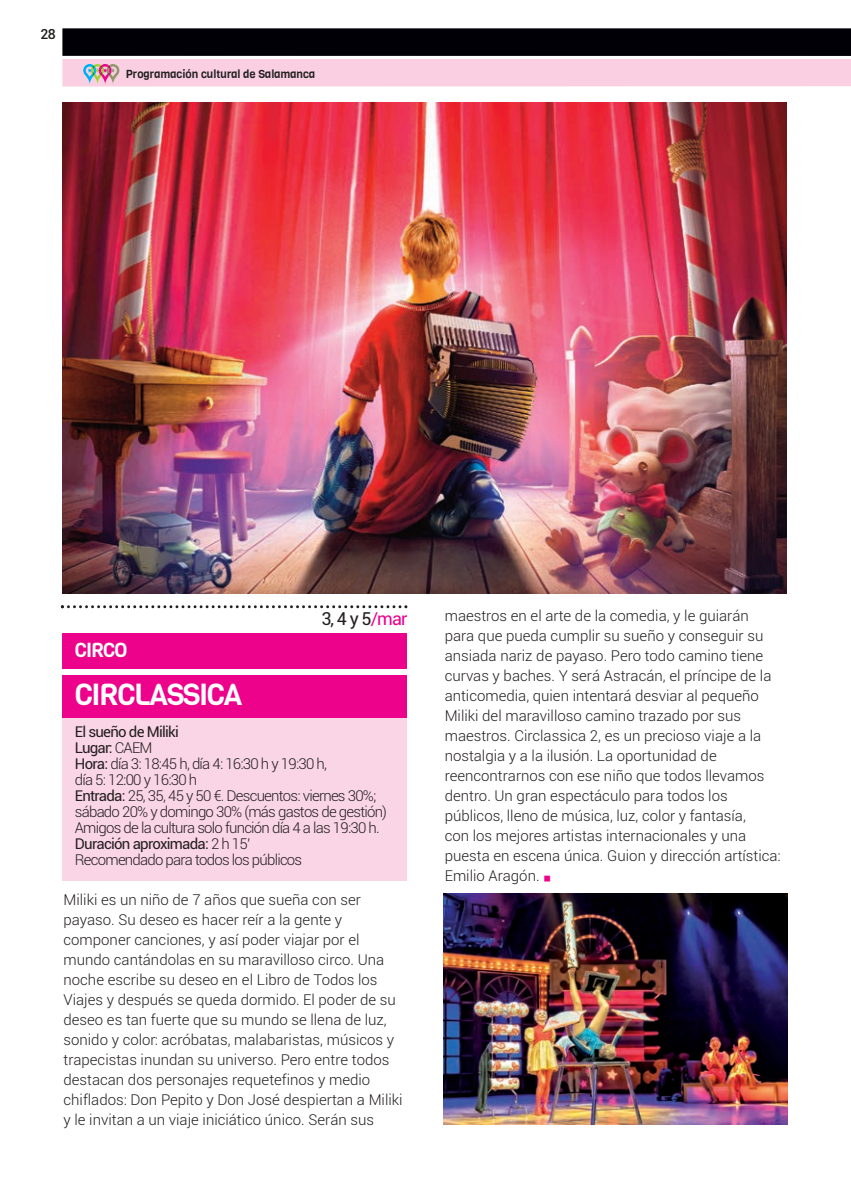
<style>
.page{position:relative;width:851px;height:1191px;background:#fff}
.page>*{position:absolute;margin:0;border:0;box-sizing:border-box;transform-origin:0 0}
.t1{font:30px "Viga";letter-spacing:-.05em;color:#fff}
.t2{font:20px "Viga";letter-spacing:-.05em;color:#fff}
.t3{font:18px "Roboto";color:#231f20}
.t4{font:300 15px/20px "Roboto";color:#231f20}
.t5{font:300 15px/16px "Roboto";letter-spacing:-.05em;color:#231f20}
.t6{font:500 14px "Roboto";color:#231f20}
.t7{font:11.4px "Viga";color:#231f20}
.s1{color:#ed028c}
.s2{font-weight:400}
</style>
<div class="page">
<img style="left:62px;top:102px;width:724px;height:492px">
<img style="left:443px;top:894px;width:344px;height:230px">
<div style="left:62px;top:697px;width:345px;height:183px;background:#fad5e5"></div>
<div style="left:62px;top:675px;width:345px;height:43px;background:#ed028c"></div>
<div style="left:62px;top:633px;width:345px;height:35px;background:#ed028c"></div>
<svg style="left:61px;top:605px;width:346px;height:3px"></svg>
<svg style="left:62px;top:28px;width:788px;height:59px;background:#84717c"></svg>
<p class="t6" style="left:40px;top:26px;width:17px">28</p>
<p class="t7" style="left:126px;top:67px;width:191px">Programación cultural de Salamanca</p>
<p class="t3" style="left:321px;top:608px;width:87px">3, 4 y 5<span class="s1">/mar</span></p>
<h2 class="t2" style="left:75px;top:636px;width:54px">CIRCO</h2>
<h1 class="t1" style="left:75px;top:674px;width:169px">CIRCLASSICA</h1>
<p class="t5" style="left:75px;top:723px;width:313px"><span class="s2">El sueño de Miliki<br>Lugar:</span> CAEM<br><span class="s2">Hora:</span> día 3: 18:45 h, día 4: 16:30 h y 19:30 h,<br>día 5: 12:00 y 16:30 h<br><span class="s2">Entrada:</span> 25, 35, 45 y 50 €. Descuentos: viernes 30%; sábado 20% y domingo 30% (más gastos de gestión)<br>Amigos de la cultura solo función día 4 a las 19:30 h.<br><span class="s2">Duración aproximada:</span> 2 h 15’<br>Recomendado para todos los públicos</p>
<p class="t4" style="left:63px;top:889px;width:340px">Miliki es un niño de 7 años que sueña con ser payaso. Su deseo es hacer reír a la gente y componer canciones, y así poder viajar por el mundo cantándolas en su maravilloso circo. Una noche escribe su deseo en el Libro de Todos los Viajes y después se queda dormido. El poder de su deseo es tan fuerte que su mundo se llena de luz, sonido y color: acróbatas, malabaristas, músicos y trapecistas inundan su universo. Pero entre todos destacan dos personajes requetefinos y medio chiflados: Don Pepito y Don José despiertan a Miliki y le invitan a un viaje iniciático único. Serán sus</p>
<p class="t4" style="left:444px;top:606px;width:337px">maestros en el arte de la comedia, y le guiarán para que pueda cumplir su sueño y conseguir su ansiada nariz de payaso. Pero todo camino tiene curvas y baches. Y será Astracán, el príncipe de la anticomedia, quien intentará desviar al pequeño Miliki del maravilloso camino trazado por sus maestros. Circlassica 2, es un precioso viaje a la nostalgia y a la ilusión. La oportunidad de reencontrarnos con ese niño que todos llevamos dentro. Un gran espectáculo para todos los públicos, lleno de música, luz, color y fantasía,<br>con los mejores artistas internacionales y una puesta en escena única. Guion y dirección artística:<br>Emilio Aragón.</p>
</div>
